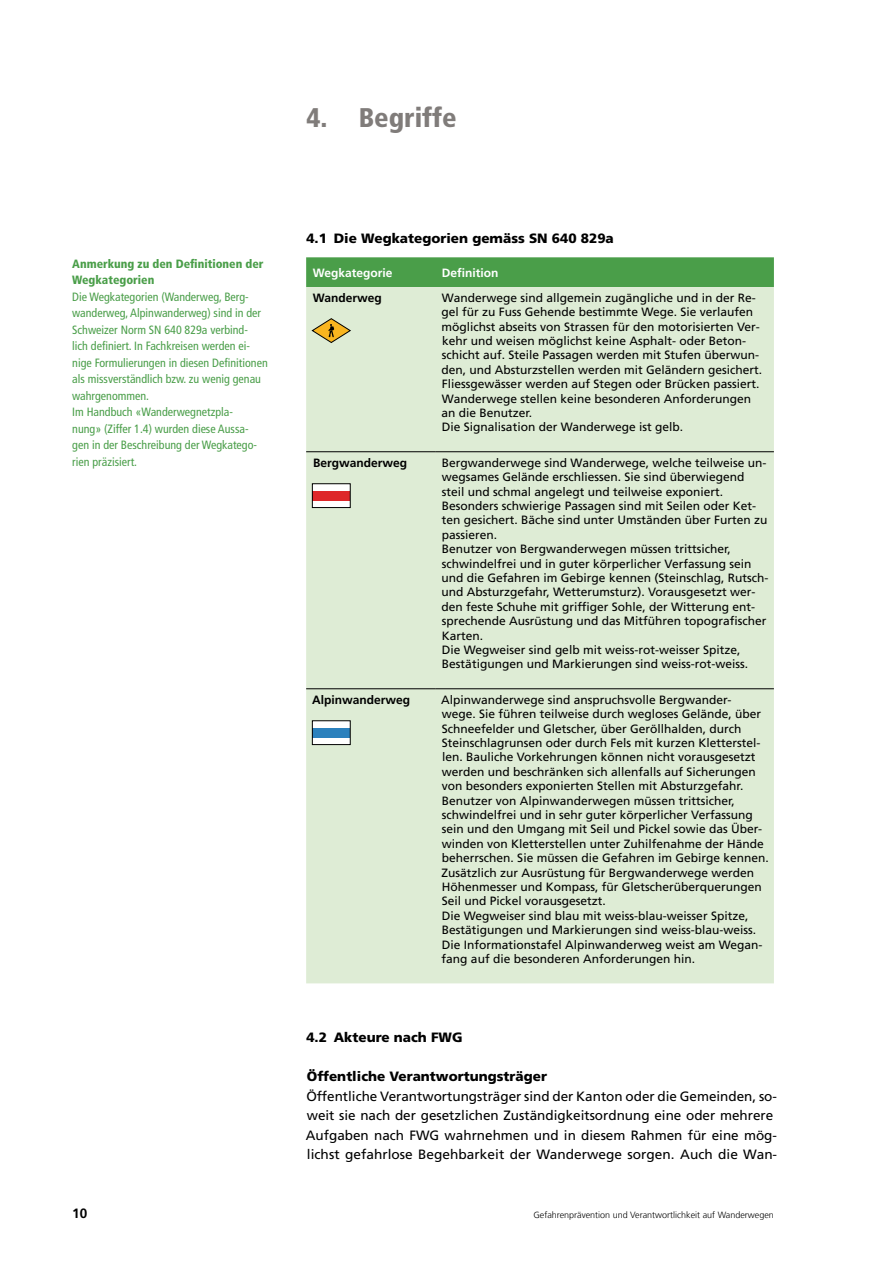
<style>
.page{position:relative;width:893px;height:1263px;background:#fff}
.page>*{position:absolute;margin:0;border:0;box-sizing:border-box;transform-origin:0 0}
.t1{font:900 condensed 27px "Frutiger LT Com";color:#807c7a}
.t2{font:13.5px/19.5px "Frutiger LT Com";color:#000}
.t3{font:900 13.5px "Frutiger LT Com";color:#000}
.t4{font:700 13.5px "Frutiger LT Com";color:#000}
.t5{font:12px/14.4px "Frutiger LT Com";color:#000}
.t6{font:condensed 12px/16.5px "Frutiger LT Com";color:#4a9e49}
.t7{font:900 condensed 12px/16.5px "Frutiger LT Com";color:#4a9e49}
.t8{font:700 12px "Frutiger LT Com";color:#000}
.t9{font:700 12px "Frutiger LT Com";color:#fff}
.t10{font:300 9px "Frutiger LT Com";color:#000}
</style>
<div class="page">
<div style="left:306px;top:257px;width:468px;height:30px;background:#4a9e49"></div>
<div style="left:306px;top:287px;width:468px;height:696px;background:#deecd5"></div>
<hr style="left:306px;top:451px;width:129px;height:1px;background:#000">
<hr style="left:435px;top:451px;width:339px;height:1px;background:#000">
<hr style="left:306px;top:688px;width:129px;height:1px;background:#000">
<hr style="left:435px;top:688px;width:339px;height:1px;background:#000">
<svg style="left:312px;top:318px;width:39px;height:25px"></svg>
<div style="left:312px;top:484px;width:38px;height:23px;background:#fff"></div>
<div style="left:312px;top:491px;width:38px;height:9px;background:#de2729"></div>
<div style="left:312px;top:483px;width:38px;height:25px;border:1px solid #000"></div>
<div style="left:312px;top:721px;width:38px;height:23px;background:#fff"></div>
<div style="left:312px;top:728px;width:38px;height:9px;background:#2b81bd"></div>
<div style="left:312px;top:720px;width:38px;height:25px;border:1px solid #000"></div>
<h1 class="t1" style="left:307px;top:101px;width:152px">4. Begriffe</h1>
<p class="t7" style="left:72px;top:255px;width:193px">Anmerkung zu den Definitionen der<br>Wegkategorien</p>
<p class="t6" style="left:72px;top:288px;width:197px">Die Wegkategorien (Wanderweg, Berg&shy;wanderweg, Alpinwanderweg) sind in der Schweizer Norm SN 640 829a verbind-<br>lich definiert. In Fachkreisen werden ei&shy;nige Formulierungen in diesen Definitionen als missverständlich bzw. zu wenig genau wahrgenommen.<br>Im Handbuch «Wanderwegnetzpla-<br>nung» (Ziffer 1.4) wurden diese Aussa&shy;gen in der Beschreibung der Wegkatego&shy;rien präzisiert.</p>
<p class="t3" style="left:306px;top:230px;width:309px">4.1 Die Wegkategorien gemäss SN 640 829a</p>
<p class="t9" style="left:313px;top:265px;width:81px">Wegkategorie</p>
<p class="t9" style="left:442px;top:265px;width:58px">Definition</p>
<p class="t8" style="left:313px;top:290px;width:70px">Wanderweg</p>
<p class="t5" style="left:441px;top:290px;width:322px">Wanderwege sind allgemein zugängliche und in der Re&shy;gel für zu Fuss Gehende bestimmte Wege. Sie verlaufen möglichst abseits von Strassen für den motorisierten Ver&shy;kehr und weisen möglichst keine Asphalt- oder Beton&shy;schicht auf. Steile Passagen werden mit Stufen überwun&shy;den, und Absturzstellen werden mit Geländern gesichert.<br>Fliessgewässer werden auf Stegen oder Brücken passiert.<br>Wanderwege stellen keine besonderen Anforderungen an die Benutzer.<br>Die Signalisation der Wanderwege ist gelb.</p>
<p class="t8" style="left:313px;top:455px;width:96px">Bergwanderweg</p>
<p class="t5" style="left:441px;top:455px;width:328px">Bergwanderwege sind Wanderwege, welche teilweise un&shy;wegsames Gelände erschliessen. Sie sind überwiegend steil und schmal angelegt und teilweise exponiert.<br>Besonders schwierige Passagen sind mit Seilen oder Ket&shy;ten gesichert. Bäche sind unter Umständen über Furten zu passieren.<br>Benutzer von Bergwanderwegen müssen trittsicher, schwindelfrei und in guter körperlicher Verfassung sein und die Gefahren im Gebirge kennen (Steinschlag, Rutsch&shy;und Absturzgefahr, Wetterumsturz). Vorausgesetzt wer&shy;den feste Schuhe mit griffiger Sohle, der Witterung ent&shy;sprechende Ausrüstung und das Mitführen topografischer Karten.<br>Die Wegweiser sind gelb mit weiss-rot-weisser Spitze, Bestätigungen und Markierungen sind weiss-rot-weiss.</p>
<p class="t8" style="left:312px;top:692px;width:100px">Alpinwanderweg</p>
<p class="t5" style="left:441px;top:692px;width:329px">Alpinwanderwege sind anspruchsvolle Bergwander-<br>wege. Sie führen teilweise durch wegloses Gelände, über Schneefelder und Gletscher, über Geröllhalden, durch Steinschlagrunsen oder durch Fels mit kurzen Kletterstel&shy;len. Bauliche Vorkehrungen können nicht vorausgesetzt werden und beschränken sich allenfalls auf Sicherungen von besonders exponierten Stellen mit Absturzgefahr.<br>Benutzer von Alpinwanderwegen müssen trittsicher, schwindelfrei und in sehr guter körperlicher Verfassung sein und den Umgang mit Seil und Pickel sowie das Über&shy;winden von Kletterstellen unter Zuhilfenahme der Hände beherrschen. Sie müssen die Gefahren im Gebirge kennen.<br>Zusätzlich zur Ausrüstung für Bergwanderwege werden Höhenmesser und Kompass, für Gletscherüberquerungen Seil und Pickel vorausgesetzt.<br>Die Wegweiser sind blau mit weiss-blau-weisser Spitze, Bestätigungen und Markierungen sind weiss-blau-weiss.<br>Die Informationstafel Alpinwanderweg weist am Wegan&shy;fang auf die besonderen Anforderungen hin.</p>
<p class="t3" style="left:306px;top:1029px;width:158px">4.2 Akteure nach FWG</p>
<p class="t3" style="left:307px;top:1068px;width:242px">Öffentliche Verantwortungsträger</p>
<p class="t2" style="left:306px;top:1086px;width:473px">Öffentliche Verantwortungsträger sind der Kanton oder die Gemeinden, so&shy;weit sie nach der gesetzlichen Zuständigkeitsordnung eine oder mehrere Aufgaben nach FWG wahrnehmen und in diesem Rahmen für eine mög&shy;lichst gefahrlose Begehbarkeit der Wanderwege sorgen. Auch die Wan-</p>
<p class="t4" style="left:72px;top:1205px;width:17px">10</p>
<p class="t10" style="left:533px;top:1210px;width:242px">Gefahrenprävention und Verantwortlichkeit auf Wanderwegen</p>
</div>
